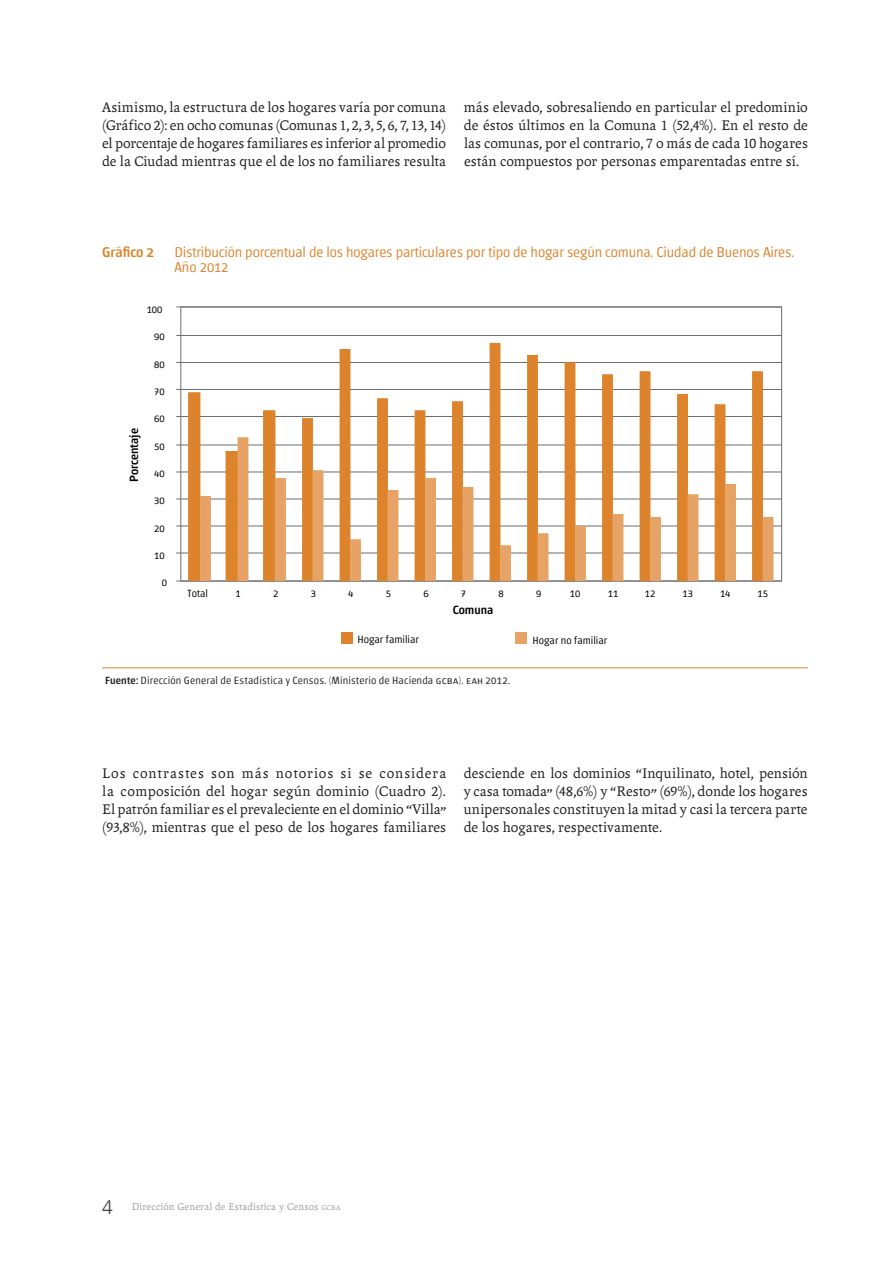
<style>
.page{position:relative;width:893px;height:1263px;background:#fff}
.page>*{position:absolute;margin:0;border:0;box-sizing:border-box;transform-origin:0 0}
.t1{font:15px/18px "Andralis ND Os F";letter-spacing:.005em;color:#231f20;text-align:justify}
.t2{font:300 14.25px/15.8px "Chaco";letter-spacing:-.01em;color:#dd832b}
.t3{font:500 14.25px "Chaco";color:#dd832b}
.t4{font:500 12px "Chaco";color:#000}
.t5{font:300 10.5px "Chaco";letter-spacing:.015em;color:#231f20}
.t6{font:300 10.5px "Chaco";color:#000}
.t7{font:10.5px "Andralis ND Os F";letter-spacing:.02em;color:#9d9fa2}
.s1{font-family:"Andralis NDSC"}
.s2{font-weight:500}
.s3{font-family:"Zurich BT";font-weight:300;font-size:19.5px;color:#3e3e3f}
.s4{font-size:7.35px}
</style>
<div class="page">
<hr style="left:102px;top:667px;width:706px;height:1px;background:#dd832b">
<hr style="left:181px;top:581px;width:601px;height:1px;background:#6c6d70">
<hr style="left:181px;top:553px;width:601px;height:1px;background:#6c6d70">
<hr style="left:181px;top:526px;width:601px;height:1px;background:#6c6d70">
<hr style="left:181px;top:499px;width:601px;height:1px;background:#6c6d70">
<hr style="left:181px;top:472px;width:601px;height:1px;background:#6c6d70">
<hr style="left:181px;top:445px;width:601px;height:1px;background:#6c6d70">
<hr style="left:181px;top:416px;width:601px;height:1px;background:#6c6d70">
<hr style="left:181px;top:389px;width:601px;height:1px;background:#6c6d70">
<hr style="left:181px;top:362px;width:601px;height:1px;background:#6c6d70">
<hr style="left:181px;top:335px;width:601px;height:1px;background:#6c6d70">
<hr style="left:181px;top:307px;width:601px;height:1px;background:#6c6d70">
<svg style="left:188px;top:343px;width:575px;height:238px"></svg>
<svg style="left:200px;top:437px;width:573px;height:144px"></svg>
<div style="left:341px;top:632px;width:12px;height:12px;background:#dd832b"></div>
<div style="left:515px;top:632px;width:12px;height:12px;background:#e7a365"></div>
<p class="t1" style="left:102px;top:98px;width:345px">Asimismo, la estructura de los hogares varía por comuna (Gráfico <span class="s1">2</span>): en ocho comunas (Comunas <span class="s1">1</span>, <span class="s1">2</span>, <span class="s1">3</span>, <span class="s1">5</span>, <span class="s1">6</span>, <span class="s1">7</span>, <span class="s1">13</span>, <span class="s1">14</span>) el porcentaje de hogares familiares es inferior al promedio de la Ciudad mientras que el de los no familiares resulta</p>
<p class="t1" style="left:464px;top:98px;width:345px">más elevado, sobresaliendo en particular el predominio de éstos últimos en la Comuna <span class="s1">1</span> (<span class="s1">52</span>,<span class="s1">4</span>%). En el resto de las comunas, por el contrario, <span class="s1">7</span> o más de cada <span class="s1">10</span> hogares están compuestos por personas emparentadas entre sí.</p>
<p class="t3" style="left:102px;top:245px;width:53px">Gráfico 2</p>
<p class="t2" style="left:174px;top:245px;width:621px">Distribución porcentual de los hogares particulares por tipo de hogar según comuna. Ciudad de Buenos Aires.<br>Año 2012</p>
<p class="t6" style="left:147px;top:304px;width:17px">100</p>
<p class="t6" style="left:154px;top:332px;width:12px">90</p>
<p class="t6" style="left:154px;top:359px;width:12px">80</p>
<p class="t6" style="left:154px;top:387px;width:12px">70</p>
<p class="t4" style="left:128px;top:482px;width:55px;rotate:-90deg">Porcentaje</p>
<p class="t6" style="left:154px;top:414px;width:12px">60</p>
<p class="t6" style="left:154px;top:441px;width:12px">50</p>
<p class="t6" style="left:154px;top:469px;width:12px">40</p>
<p class="t6" style="left:154px;top:496px;width:12px">30</p>
<p class="t6" style="left:154px;top:523px;width:12px">20</p>
<p class="t6" style="left:154px;top:551px;width:12px">10</p>
<p class="t6" style="left:162px;top:578px;width:7px">0</p>
<p class="t6" style="left:188px;top:588px;width:22px">Total</p>
<p class="t6" style="left:236px;top:588px;width:7px">1</p>
<p class="t6" style="left:273px;top:588px;width:7px">2</p>
<p class="t6" style="left:311px;top:588px;width:7px">3</p>
<p class="t6" style="left:348px;top:588px;width:7px">4</p>
<p class="t6" style="left:386px;top:588px;width:7px">5</p>
<p class="t6" style="left:423px;top:588px;width:7px">6</p>
<p class="t6" style="left:461px;top:588px;width:7px">7</p>
<p class="t6" style="left:498px;top:588px;width:7px">8</p>
<p class="t6" style="left:536px;top:588px;width:7px">9</p>
<p class="t6" style="left:570px;top:588px;width:12px">10</p>
<p class="t6" style="left:608px;top:588px;width:12px">11</p>
<p class="t6" style="left:645px;top:588px;width:12px">12</p>
<p class="t6" style="left:682px;top:588px;width:12px">13</p>
<p class="t6" style="left:720px;top:588px;width:12px">14</p>
<p class="t6" style="left:758px;top:588px;width:12px">15</p>
<p class="t4" style="left:453px;top:605px;width:42px">Comuna</p>
<p class="t6" style="left:357px;top:635px;width:63px">Hogar familiar</p>
<p class="t6" style="left:533px;top:635px;width:76px">Hogar no familiar</p>
<p class="t5" style="left:105px;top:676px;width:407px"><span class="s2">Fuente:</span> Dirección General de Estadística y Censos. (Ministerio de Hacienda gcba). eah 2012.</p>
<p class="t1" style="left:102px;top:764px;width:345px">Los contrastes son más notorios si se considera la composición del hogar según dominio (Cuadro <span class="s1">2</span>).<br>El patrón familiar es el prevaleciente en el dominio “Villa” (<span class="s1">93</span>,<span class="s1">8</span>%), mientras que el peso de los hogares familiares</p>
<p class="t1" style="left:464px;top:764px;width:345px">desciende en los dominios “Inquilinato, hotel, pensión y casa tomada” (<span class="s1">48</span>,<span class="s1">6</span>%) y “Resto” (<span class="s1">69</span>%), donde los hogares unipersonales constituyen la mitad y casi la tercera parte de los hogares, respectivamente.</p>
<p class="t7" style="left:102px;top:1201px;width:240px"><span class="s3">4</span> Dirección General de Estadística y Censos <span class="s4">gcba</span></p>
</div>
